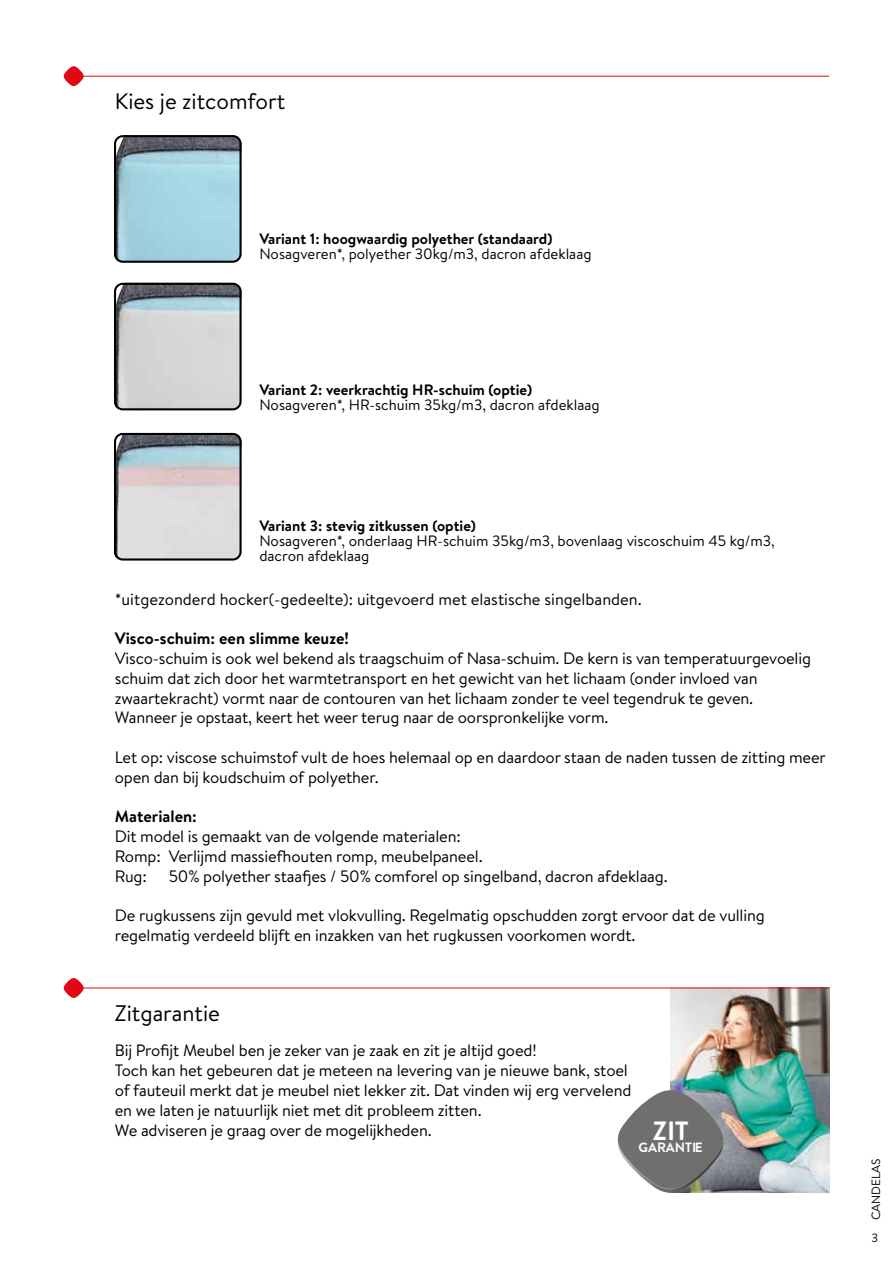
<style>
.page{position:relative;width:893px;height:1263px;background:#fff}
.page>*{position:absolute;margin:0;border:0;box-sizing:border-box;transform-origin:0 0}
.t1{font:700 26.4px "Brandon Grotesque";color:#fff}
.t2{font:22.5px "Brandon Text";color:#000}
.t3{font:16.5px/19.8px "Brandon Text";letter-spacing:-.01em;color:#000}
.t4{font:700 16.5px "Brandon Text";color:#000}
.t5{font:15px/15px "Brandon Text";color:#000}
.t6{font:700 15px "Brandon Text";color:#000}
.t7{font:700 13.5px "Brandon Grotesque";color:#fff}
.t8{font:12px "Brandon Text";color:#000}
</style>
<div class="page">
<svg style="left:64px;top:66px;width:20px;height:20px"></svg>
<hr style="left:72px;top:76px;width:757px;height:1px;background:#e30613">
<img style="left:114px;top:283px;width:125px;height:127px">
<div style="left:114px;top:283px;width:128px;height:127px;border:2px solid #000;border-radius:8px"></div>
<img style="left:117px;top:138px;width:122px;height:122px">
<div style="left:114px;top:135px;width:128px;height:128px;border:2px solid #000;border-radius:8px"></div>
<img style="left:114px;top:436px;width:125px;height:124px">
<div style="left:114px;top:433px;width:128px;height:127px;border:2px solid #000;border-radius:8px"></div>
<img style="left:671px;top:988px;width:158px;height:205px">
<svg style="left:617px;top:1090px;width:109px;height:103px"></svg>
<svg style="left:64px;top:978px;width:20px;height:20px"></svg>
<hr style="left:79px;top:987px;width:750px;height:1px;background:#e30613">
<h2 class="t2" style="left:115px;top:86px;width:172px">Kies je zitcomfort</h2>
<p class="t6" style="left:259px;top:229px;width:295px">Variant 1: hoogwaardig polyether (standaard)</p>
<p class="t5" style="left:259px;top:246px;width:334px">Nosagveren*, polyether 30kg/m3, dacron afdeklaag</p>
<p class="t6" style="left:259px;top:380px;width:274px">Variant 2: veerkrachtig HR-schuim (optie)</p>
<p class="t5" style="left:259px;top:397px;width:342px">Nosagveren*, HR-schuim 35kg/m3, dacron afdeklaag</p>
<p class="t6" style="left:259px;top:516px;width:218px">Variant 3: stevig zitkussen (optie)</p>
<p class="t5" style="left:259px;top:533px;width:517px">Nosagveren*, onderlaag HR-schuim 35kg/m3, bovenlaag viscoschuim 45 kg/m3, dacron afdeklaag</p>
<p class="t3" style="left:115px;top:588px;width:528px">*uitgezonderd hocker(-gedeelte): uitgevoerd met elastische singelbanden.</p>
<p class="t4" style="left:115px;top:627px;width:236px">Visco-schuim: een slimme keuze!</p>
<p class="t3" style="left:115px;top:648px;width:698px">Visco-schuim is ook wel bekend als traagschuim of Nasa-schuim. De kern is van temperatuurgevoelig schuim dat zich door het warmtetransport en het gewicht van het lichaam (onder invloed van zwaartekracht) vormt naar de contouren van het lichaam zonder te veel tegendruk te geven.<br>Wanneer je opstaat, keert het weer terug naar de oorspronkelijke vorm.</p>
<p class="t3" style="left:115px;top:747px;width:713px">Let op: viscose schuimstof vult de hoes helemaal op en daardoor staan de naden tussen de zitting meer open dan bij koudschuim of polyether.</p>
<p class="t4" style="left:115px;top:805px;width:84px">Materialen:</p>
<p class="t3" style="left:115px;top:826px;width:369px">Dit model is gemaakt van de volgende materialen:<br>Romp: Verlijmd massiefhouten romp, meubelpaneel.<br>Rug:</p>
<p class="t3" style="left:169px;top:866px;width:500px">50% polyether staafjes / 50% comforel op singelband, dacron afdeklaag.</p>
<p class="t3" style="left:115px;top:905px;width:651px">De rugkussens zijn gevuld met vlokvulling. Regelmatig opschudden zorgt ervoor dat de vulling regelmatig verdeeld blijft en inzakken van het rugkussen voorkomen wordt.</p>
<h2 class="t2" style="left:115px;top:998px;width:107px">Zitgarantie</h2>
<p class="t3" style="left:115px;top:1040px;width:518px">Bij Profijt Meubel ben je zeker van je zaak en zit je altijd goed!<br>Toch kan het gebeuren dat je meteen na levering van je nieuwe bank, stoel of fauteuil merkt dat je meubel niet lekker zit. Dat vinden wij erg vervelend en we laten je natuurlijk niet met dit probleem zitten.<br>We adviseren je graag over de mogelijkheden.</p>
<h1 class="t1" style="left:653px;top:1113px;width:37px">ZIT</h1>
<p class="t7" style="left:638px;top:1138px;width:66px">GARANTIE</p>
<p class="t8" style="left:868px;top:1220px;width:63px;rotate:-90deg">CANDELAS</p>
<p class="t8" style="left:871px;top:1229px;width:8px">3</p>
</div>
